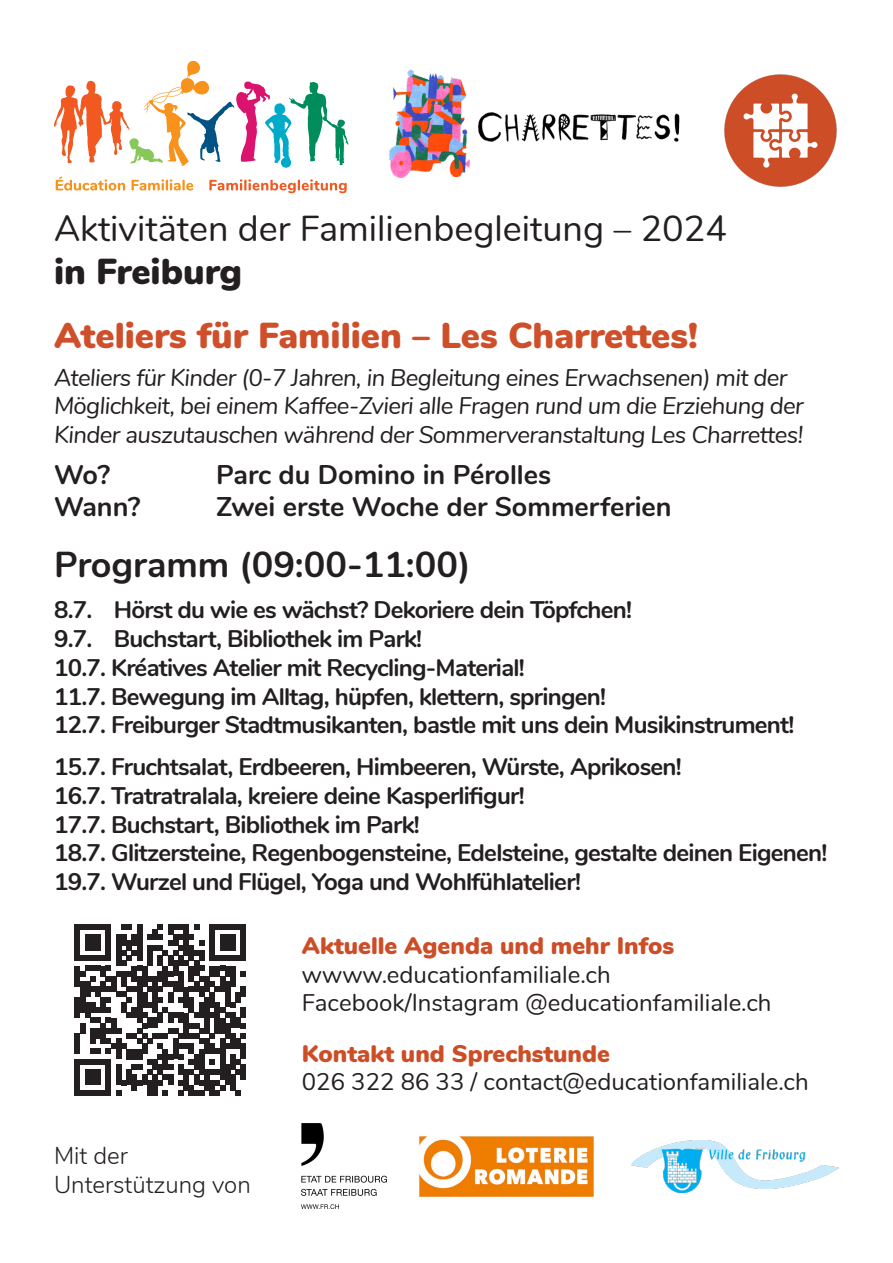
<style>
.page{position:relative;width:893px;height:1263px;background:#fff}
.page>*{position:absolute;margin:0;border:0;box-sizing:border-box;transform-origin:0 0}
.t1{font:36px/43.2px "Nunito";color:#231f20}
.t2{font:900 36px "Nunito";color:#ce4f2a}
.t3{font:700 36px "Nunito";color:#231f20}
.t4{font:700 27px "Nunito";color:#231f20}
.t5{font:700 24px "Nunito";letter-spacing:-.03em;color:#231f20}
.t6{font:italic 24px/28.8px "Nunito";letter-spacing:-.025em;color:#231f20}
.t7{font:24px/28.8px "Nunito";color:#231f20}
.t8{font:300 24px/28.8px "Nunito";color:#231f20}
.s1{font-weight:900}
.s2{font-weight:900;color:#cc4d26}
</style>
<div class="page">
<img style="left:724px;top:74px;width:113px;height:113px">
<img style="left:302px;top:1124px;width:85px;height:85px">
<img style="left:419px;top:1136px;width:175px;height:61px">
<svg style="left:54px;top:61px;width:294px;height:107px"></svg>
<svg style="left:56px;top:176px;width:69px;height:15px"></svg>
<svg style="left:131px;top:179px;width:62px;height:12px"></svg>
<svg style="left:209px;top:179px;width:138px;height:14px"></svg>
<img style="left:631px;top:1140px;width:208px;height:53px">
<img style="left:388px;top:69px;width:82px;height:109px">
<img style="left:478px;top:112px;width:202px;height:30px">
<div style="left:75px;top:924px;width:5px;height:16px;background:#231f20"></div>
<svg style="left:80px;top:924px;width:26px;height:5px"></svg>
<div style="left:106px;top:924px;width:5px;height:16px;background:#231f20"></div>
<svg style="left:121px;top:924px;width:11px;height:5px"></svg>
<div style="left:137px;top:924px;width:5px;height:16px;background:#231f20"></div>
<div style="left:153px;top:929px;width:5px;height:11px;background:#231f20"></div>
<svg style="left:158px;top:924px;width:5px;height:5px"></svg>
<div style="left:168px;top:924px;width:5px;height:11px;background:#231f20"></div>
<svg style="left:173px;top:924px;width:11px;height:5px"></svg>
<div style="left:184px;top:924px;width:5px;height:16px;background:#231f20"></div>
<svg style="left:194px;top:924px;width:5px;height:5px"></svg>
<div style="left:210px;top:924px;width:5px;height:16px;background:#231f20"></div>
<svg style="left:215px;top:924px;width:26px;height:5px"></svg>
<div style="left:241px;top:924px;width:5px;height:16px;background:#231f20"></div>
<svg style="left:75px;top:935px;width:171px;height:160px"></svg>
<div style="left:241px;top:1044px;width:5px;height:15px;background:#231f20"></div>
<div style="left:241px;top:1064px;width:5px;height:16px;background:#231f20"></div>
<p class="t1" style="left:54px;top:204px;width:675px">Aktivitäten der Familienbegleitung – 2024 <span class="s1">in Freiburg</span></p>
<p class="t2" style="left:54px;top:309px;width:645px">Ateliers für Familien – Les Charrettes!</p>
<p class="t6" style="left:54px;top:361px;width:751px">Ateliers für Kinder (0-7 Jahren, in Begleitung eines Erwachsenen) mit der<br>Möglichkeit, bei einem Kaffee-Zvieri alle Fragen rund um die Erziehung der<br>Kinder auszutauschen während der Sommerveranstaltung Les Charrettes!</p>
<p class="t4" style="left:54px;top:455px;width:58px">Wo?</p>
<p class="t4" style="left:216px;top:455px;width:337px">Parc du Domino in Pérolles</p>
<p class="t4" style="left:54px;top:487px;width:88px">Wann?</p>
<p class="t4" style="left:216px;top:487px;width:457px">Zwei erste Woche der Sommerferien</p>
<p class="t3" style="left:54px;top:538px;width:418px">Programm (09:00-11:00)</p>
<p class="t5" style="left:54px;top:592px;width:580px">8.7. Hörst du wie es wächst? Dekoriere dein Töpfchen!</p>
<p class="t5" style="left:54px;top:621px;width:370px">9.7. Buchstart, Bibliothek im Park!</p>
<p class="t5" style="left:54px;top:650px;width:472px">10.7. Kréatives Atelier mit Recycling-Material!</p>
<p class="t5" style="left:54px;top:678px;width:554px">11.7. Bewegung im Alltag, hüpfen, klettern, springen!</p>
<p class="t5" style="left:54px;top:707px;width:742px">12.7. Freiburger Stadtmusikanten, bastle mit uns dein Musikinstrument!</p>
<p class="t5" style="left:54px;top:749px;width:629px">15.7. Fruchtsalat, Erdbeeren, Himbeeren, Würste, Aprikosen!</p>
<p class="t5" style="left:54px;top:778px;width:472px">16.7. Tratratralala, kreiere deine Kasperlifigur!</p>
<p class="t5" style="left:54px;top:806px;width:367px">17.7. Buchstart, Bibliothek im Park!</p>
<p class="t5" style="left:54px;top:835px;width:775px">18.7. Glitzersteine, Regenbogensteine, Edelsteine, gestalte deinen Eigenen!</p>
<p class="t5" style="left:54px;top:864px;width:529px">19.7. Wurzel und Flügel, Yoga und Wohlfühlatelier!</p>
<p class="t8" style="left:54px;top:1140px;width:198px">Mit der<br>Unterstützung von</p>
<p class="t7" style="left:302px;top:930px;width:471px"><span class="s2">Aktuelle Agenda und mehr Infos </span>wwww.educationfamiliale.ch<br>Facebook/Instagram @educationfamiliale.ch</p>
<p class="t7" style="left:302px;top:1037px;width:508px"><span class="s2">Kontakt und Sprechstunde<br></span>026 322 86 33 / contact@educationfamiliale.ch</p>
</div>
